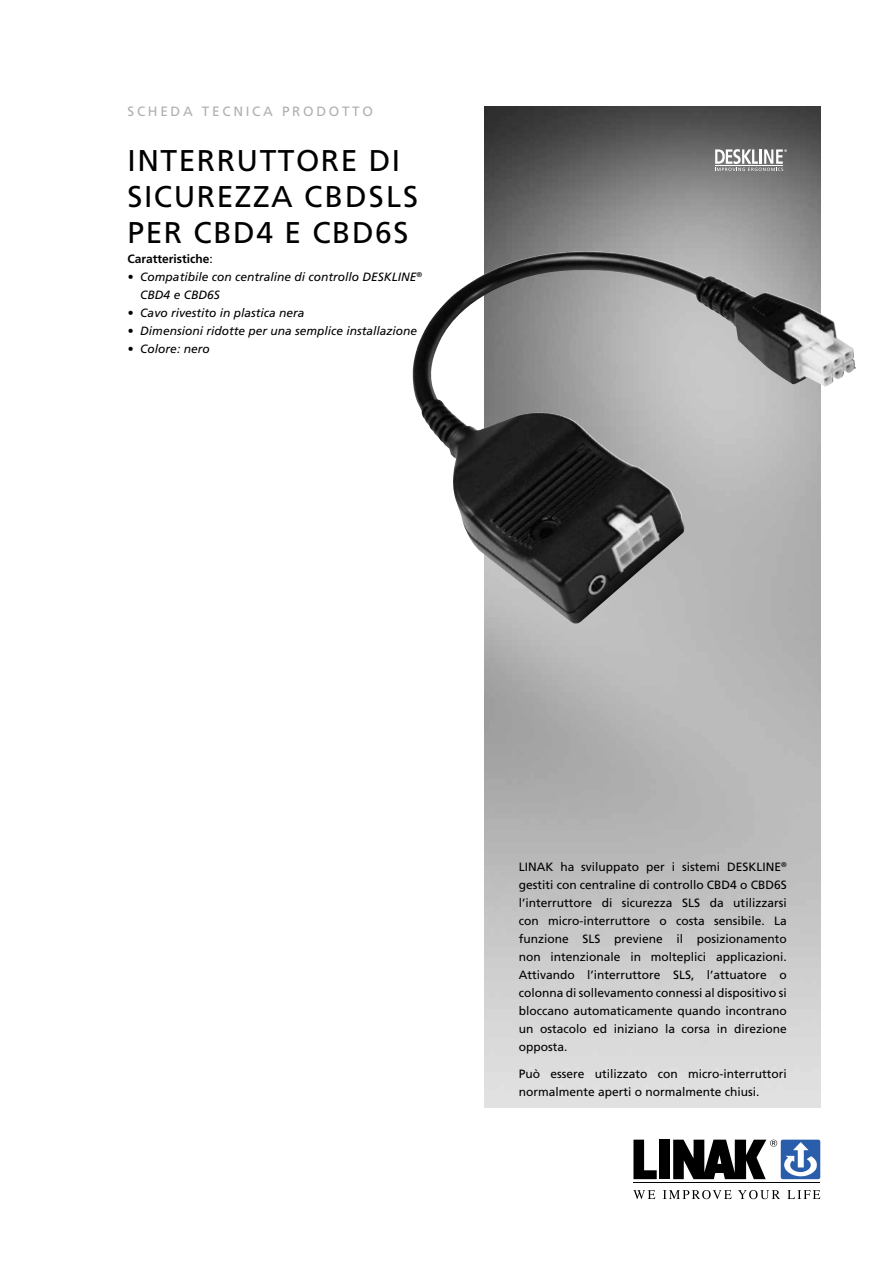
<style>
.page{position:relative;width:893px;height:1263px;background:#fff}
.page>*{position:absolute;margin:0;border:0;box-sizing:border-box;transform-origin:0 0}
.t1{font:30px/36px "Frutiger LT Pro";letter-spacing:.05em;color:#000}
.t2{font:13.5px "Frutiger LT Pro";letter-spacing:.2em;color:#aeafb2}
.t3{font:12px/18px "Frutiger LT Pro";color:#000;text-align:justify}
.t4{font:italic 12px/18px "Frutiger LT Pro";color:#000}
.t5{font:700 12px "Frutiger LT Pro";color:#000}
.s1{font-weight:400}
</style>
<div class="page">
<svg style="left:633px;top:1140px;width:24px;height:39px"></svg>
<div style="left:659px;top:1139px;width:11px;height:40px;background:#000"></div>
<svg style="left:633px;top:1190px;width:22px;height:9px"></svg>
<svg style="left:663px;top:1190px;width:69px;height:9px"></svg>
<svg style="left:738px;top:1190px;width:42px;height:9px"></svg>
<svg style="left:787px;top:1190px;width:33px;height:9px"></svg>
<hr style="left:633px;top:1182px;width:187px;height:1px;background:#000">
<svg style="left:673px;top:1139px;width:147px;height:40px"></svg>
<img style="left:485px;top:106px;width:336px;height:1002px">
<svg style="left:715px;top:149px;width:72px;height:22px"></svg>
<img style="left:412px;top:259px;width:430px;height:366px">
<p class="t2" style="left:128px;top:104px;width:247px">SCHEDA TECNICA PRODOTTO</p>
<h1 class="t1" style="left:128px;top:143px;width:292px">INTERRUTTORE DI<br>SICUREZZA CBDSLS<br>PER CBD4 E CBD6S</h1>
<p class="t5" style="left:128px;top:252px;width:87px">Caratteristiche<span class="s1">:</span></p>
<p class="t4" style="left:140px;top:268px;width:283px;text-indent:-13px">• Compatibile con centraline di controllo DESKLINE<sup>®<br></sup>CBD4 e CBD6S</p>
<p class="t4" style="left:128px;top:304px;width:178px">• Cavo rivestito in plastica nera</p>
<p class="t4" style="left:128px;top:322px;width:291px">• Dimensioni ridotte per una semplice installazione</p>
<p class="t4" style="left:128px;top:340px;width:84px">• Colore: nero</p>
<p class="t3" style="left:519px;top:858px;width:269px">LINAK ha sviluppato per i sistemi DESKLINE<sup>® </sup>gestiti con centraline di controllo CBD4 o CBD6S l’interruttore di sicurezza SLS da utilizzarsi con micro-interruttore o costa sensibile. La funzione SLS previene il posizionamento non intenzionale in molteplici applicazioni.<br>Attivando l’interruttore SLS, l’attuatore o colonna di sollevamento connessi al dispositivo si bloccano automaticamente quando incontrano un ostacolo ed iniziano la corsa in direzione opposta.</p>
<p class="t3" style="left:519px;top:1065px;width:269px">Può essere utilizzato con micro-interruttori normalmente aperti o normalmente chiusi.</p>
</div>
